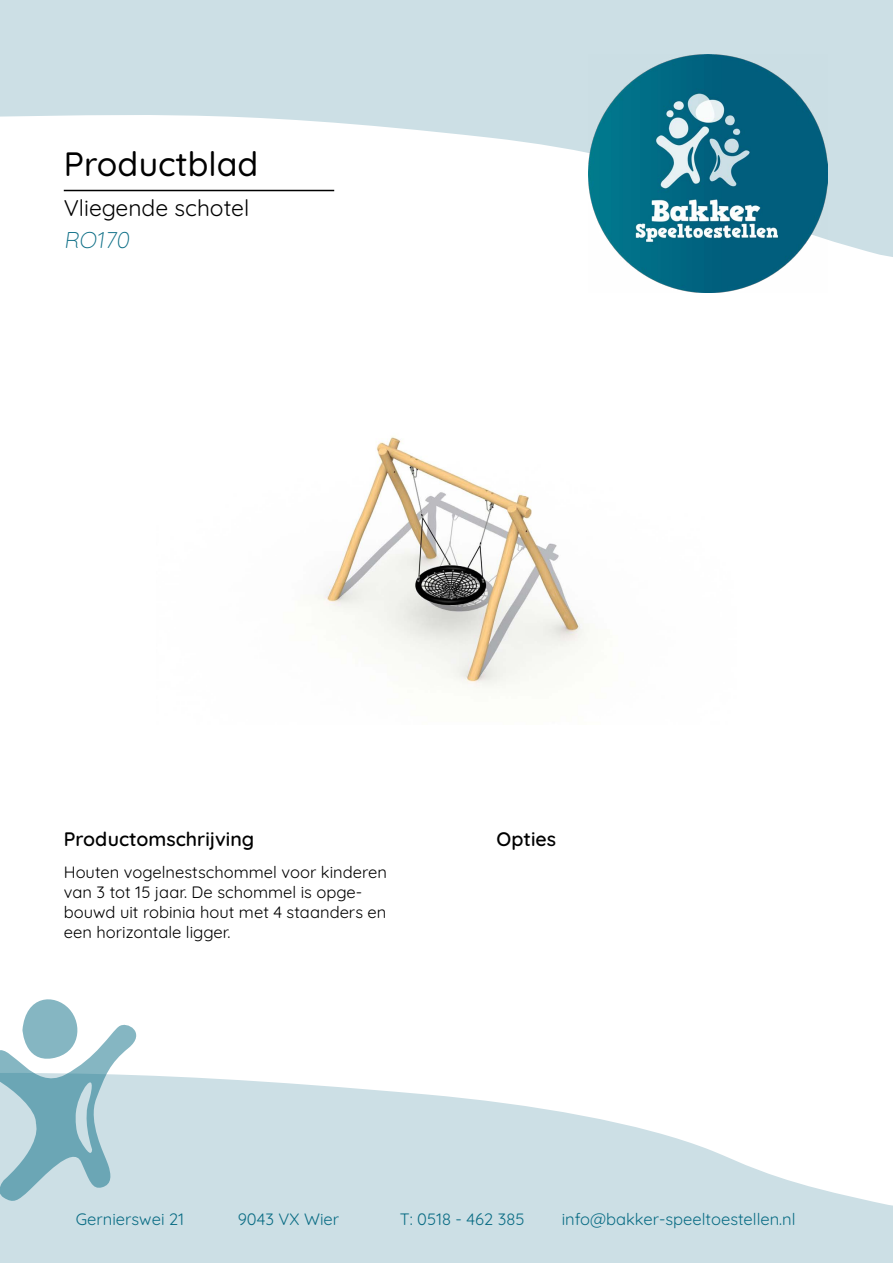
<style>
.page{position:relative;width:893px;height:1263px;background:#fff}
.page>*{position:absolute;margin:0;border:0;box-sizing:border-box;transform-origin:0 0}
.t1{font:500 33.75px "Quicksand";color:#000}
.t2{font:22.8px "Quicksand";color:#000}
.t3{font:300 22.8px "Quicksand";color:#0b6d85}
.t4{font:600 19.5px "Quicksand";color:#000}
.t5{font:16.5px/19.8px "Quicksand";color:#000}
.t6{font:16.5px "Quicksand";color:#0b6d85}
</style>
<div class="page">
<svg style="left:0;top:0;width:893px;height:257px;fill:#ccdfe5"></svg>
<img style="left:589px;top:54px;width:238px;height:238px">
<svg style="left:0;top:1075px;width:893px;height:188px;fill:#ccdfe5"></svg>
<svg style="left:0;top:999px;width:136px;height:202px"></svg>
<hr style="left:64px;top:190px;width:270px;height:1px;background:#000">
<img style="left:315px;top:436px;width:274px;height:252px">
<h1 class="t1" style="left:64px;top:138px;width:196px">Productblad</h1>
<h2 class="t2" style="left:64px;top:191px;width:187px">Vliegende schotel</h2>
<h2 class="t3" style="left:64px;top:222px;width:71px">RO170</h2>
<p class="t4" style="left:64px;top:823px;width:192px">Productomschrijving</p>
<p class="t4" style="left:497px;top:823px;width:61px">Opties</p>
<p class="t5" style="left:64px;top:861px;width:325px">Houten vogelnestschommel voor kinderen van 3 tot 15 jaar. De schommel is opge&shy;bouwd uit robinia hout met 4 staanders en een horizontale ligger.</p>
<p class="t6" style="left:76px;top:1207px;width:110px">Gernierswei 21</p>
<p class="t6" style="left:238px;top:1207px;width:103px">9043 VX Wier</p>
<p class="t6" style="left:400px;top:1207px;width:126px">T: 0518 - 462 385</p>
<p class="t6" style="left:562px;top:1207px;width:235px">info@bakker-speeltoestellen.nl</p>
</div>
